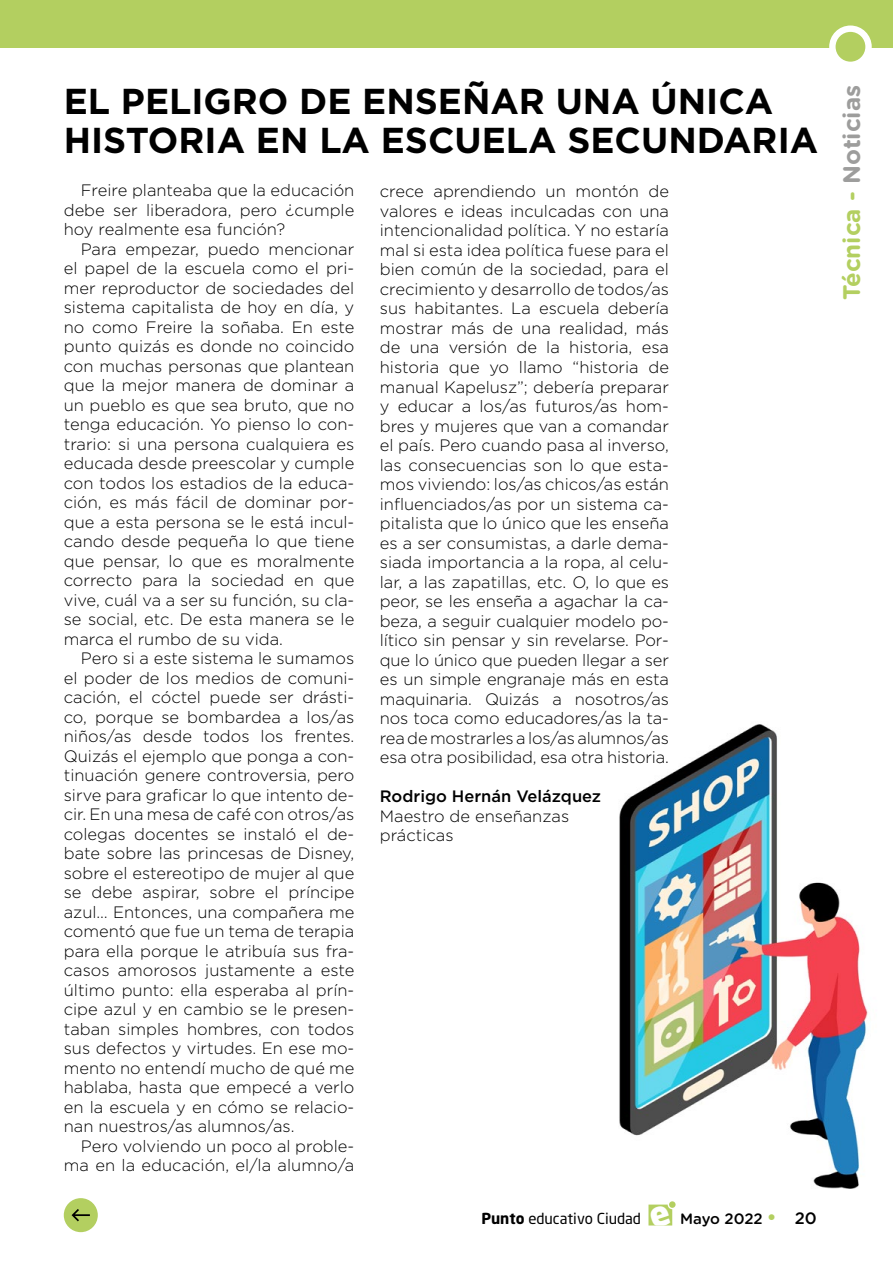
<style>
.page{position:relative;width:893px;height:1263px;background:#fff}
.page>*{position:absolute;margin:0;border:0;box-sizing:border-box;transform-origin:0 0}
.t1{font:700 36px/39px "Gotham";color:#000}
.t2{font:700 24px "Gotham Rounded";color:#b3cf60}
.t3{font:300 16.5px/19.5px "Gotham";color:#000;text-align:justify}
.t4{font:500 16.5px "Gotham";color:#000}
.t5{font:15px "Neo Sans";color:#000}
.t6{font:500 15px "Gotham Rounded";letter-spacing:-.005em;color:#000}
.s1{color:#9d9d9c}
.s2{font-weight:700}
.s3{font-family:"Gotham";font-weight:700;font-size:19.5px;color:#b3cf60}
.s4{font-size:16.5px}
</style>
<div class="page">
<div style="left:0;top:0;width:893px;height:48px;background:#b3cf60"></div>
<div style="left:829px;top:26px;width:43px;height:42px;background:#fff;border-radius:50%"></div>
<div style="left:836px;top:32px;width:29px;height:30px;background:#b3cf60;border-radius:50%"></div>
<div style="left:669px;top:1201px;width:7px;height:7px;background:#b3cf60;border-radius:50%"></div>
<div style="left:64px;top:1198px;width:34px;height:34px;background:#b3cf60;border-radius:50%"></div>
<svg style="left:72px;top:1209px;width:18px;height:12px"></svg>
<img style="left:619px;top:724px;width:249px;height:465px">
<svg style="left:648px;top:1204px;width:24px;height:22px"></svg>
<h1 class="t1" style="left:64px;top:81px;width:756px">EL PELIGRO DE ENSEÑAR UNA ÚNICA<br>HISTORIA EN LA ESCUELA SECUNDARIA</h1>
<h2 class="t2" style="left:834px;top:300px;width:217px;rotate:-90deg">Técnica - <span class="s1">Noticias</span></h2>
<p class="t3" style="left:64px;top:180px;width:292px;text-indent:17px">Freire planteaba que la educación debe ser liberadora, pero ¿cumple hoy realmente esa función?</p>
<p class="t3" style="left:64px;top:239px;width:292px;text-indent:17px">Para empezar, puedo mencionar el papel de la escuela como el pri&shy;mer reproductor de sociedades del sistema capitalista de hoy en día, y no como Freire la soñaba. En este punto quizás es donde no coincido con muchas personas que plantean que la mejor manera de dominar a un pueblo es que sea bruto, que no tenga educación. Yo pienso lo con&shy;trario: si una persona cualquiera es educada desde preescolar y cumple con todos los estadios de la educa&shy;ción, es más fácil de dominar por&shy;que a esta persona se le está incul&shy;cando desde pequeña lo que tiene que pensar, lo que es moralmente correcto para la sociedad en que vive, cuál va a ser su función, su cla&shy;se social, etc. De esta manera se le marca el rumbo de su vida.</p>
<p class="t3" style="left:64px;top:648px;width:292px;text-indent:17px">Pero si a este sistema le sumamos el poder de los medios de comuni&shy;cación, el cóctel puede ser drásti&shy;co, porque se bombardea a los/as niños/as desde todos los frentes.<br>Quizás el ejemplo que ponga a con&shy;tinuación genere controversia, pero sirve para graficar lo que intento de&shy;cir. En una mesa de café con otros/as colegas docentes se instaló el de&shy;bate sobre las princesas de Disney, sobre el estereotipo de mujer al que se debe aspirar, sobre el príncipe azul… Entonces, una compañera me comentó que fue un tema de terapia para ella porque le atribuía sus fra&shy;casos amorosos justamente a este último punto: ella esperaba al prín&shy;cipe azul y en cambio se le presen&shy;taban simples hombres, con todos sus defectos y virtudes. En ese mo&shy;mento no entendí mucho de qué me hablaba, hasta que empecé a verlo en la escuela y en cómo se relacio&shy;nan nuestros/as alumnos/as.</p>
<p class="t3" style="left:64px;top:1136px;width:292px;text-align:right">Pero volviendo un poco al proble&shy;ma en la educación, el/la alumno/a</p>
<p class="t3" style="left:380px;top:181px;width:291px">crece aprendiendo un montón de valores e ideas inculcadas con una intencionalidad política. Y no estaría mal si esta idea política fuese para el bien común de la sociedad, para el crecimiento y desarrollo de todos/as sus habitantes. La escuela debería mostrar más de una realidad, más de una versión de la historia, esa historia que yo llamo “historia de manual Kapelusz”; debería preparar y educar a los/as futuros/as hom&shy;bres y mujeres que van a comandar el país. Pero cuando pasa al inverso, las consecuencias son lo que esta&shy;mos viviendo: los/as chicos/as están influenciados/as por un sistema ca&shy;pitalista que lo único que les enseña es a ser consumistas, a darle dema&shy;siada importancia a la ropa, al celu&shy;lar, a las zapatillas, etc. O, lo que es peor, se les enseña a agachar la ca&shy;beza, a seguir cualquier modelo po&shy;lítico sin pensar y sin revelarse. Por&shy;que lo único que pueden llegar a ser es un simple engranaje más en esta maquinaria. Quizás a nosotros/as nos toca como educadores/as la ta&shy;rea de mostrarles a los/as alumnos/as esa otra posibilidad, esa otra historia.</p>
<p class="t4" style="left:380px;top:785px;width:223px">Rodrigo Hernán Velázquez</p>
<p class="t3" style="left:380px;top:805px;width:191px">Maestro de enseñanzas prácticas</p>
<p class="t5" style="left:481px;top:1212px;width:161px"><span class="s2">Punto</span> educativo Ciudad</p>
<p class="t6" style="left:680px;top:1208px;width:138px">Mayo 2022 <span class="s3">•</span> <span class="s4">20</span></p>
</div>
